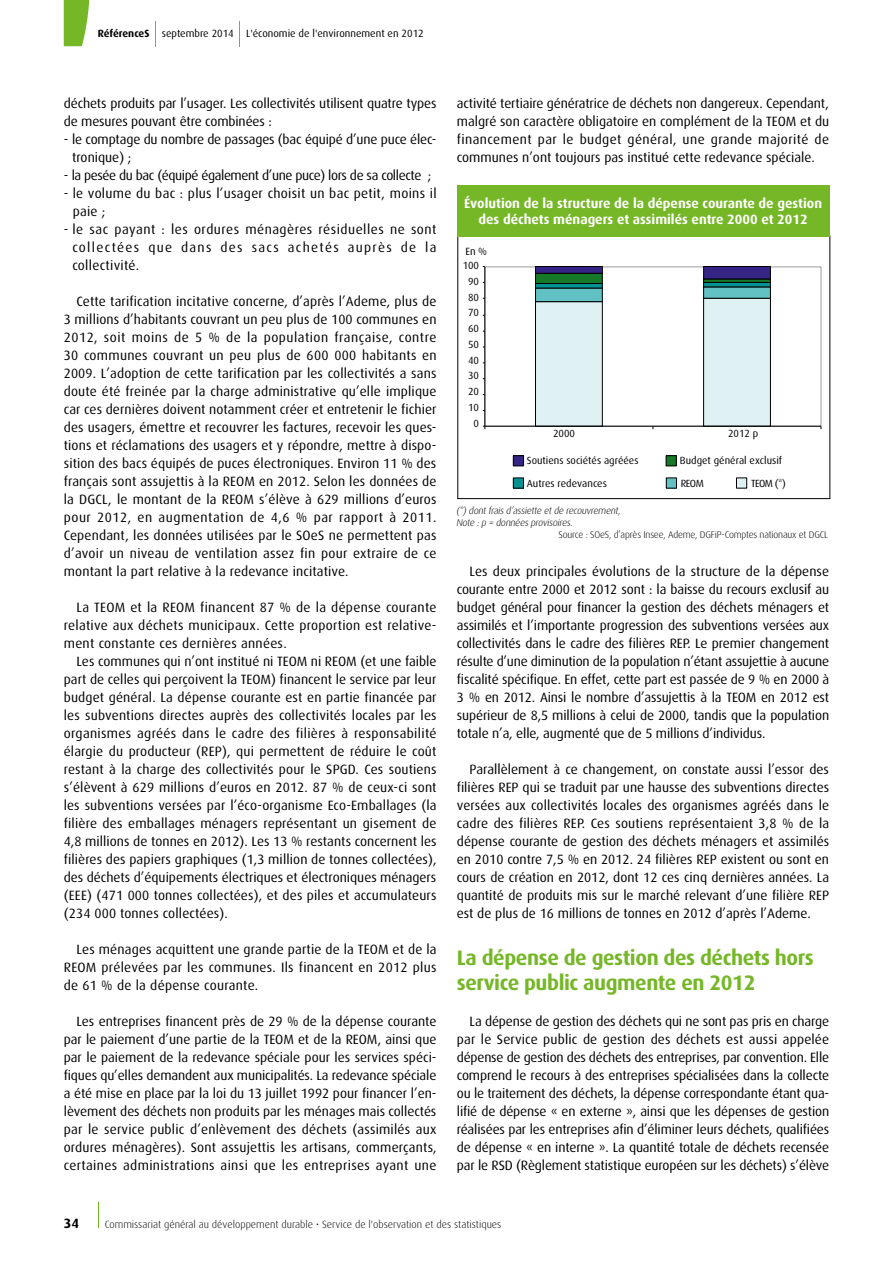
<style>
.page{position:relative;width:893px;height:1263px;background:#fff}
.page>*{position:absolute;margin:0;border:0;box-sizing:border-box;transform-origin:0 0}
.t1{font:700 21px/25.2px "Dax OT";letter-spacing:-.02em;color:#75b726}
.t2{font:13.5px/18px "Dax OT";color:#000;text-align:justify}
.t3{font:700 13.5px/16.2px "Dax OT";color:#fff;text-align:center}
.t4{font:13.5px/18px "Dax OT";letter-spacing:.02em;color:#000}
.t5{font:13.5px "Dax OT";letter-spacing:-.03em;color:#000}
.t6{font:700 13.5px "Dax OT";color:#000}
.t7{font:300 10.5px "Dax";color:#000}
.t8{font:10.5px "Dax OT";color:#000}
.t9{font:10.35px "Dax OT";color:#000}
.t10{font:italic 300 9.75px/11.7px "Dax";color:#000}
.t11{font:300 9.75px "Dax";letter-spacing:-.02em;color:#000}
.s1{font-weight:700}
</style>
<div class="page">
<svg style="left:64px;top:0;width:26px;height:46px"></svg>
<svg style="left:98px;top:1202px;width:1px;height:26px"></svg>
<hr style="left:484px;top:267px;width:1px;height:159px;background:#000">
<hr style="left:485px;top:426px;width:336px;height:1px;background:#000">
<svg style="left:535px;top:266px;width:236px;height:163px"></svg>
<div style="left:513px;top:456px;width:11px;height:10px;background:#352483"></div>
<div style="left:513px;top:455px;width:11px;height:11px;border:1px solid #000"></div>
<div style="left:666px;top:456px;width:10px;height:10px;background:#157927"></div>
<div style="left:666px;top:455px;width:11px;height:11px;border:1px solid #000"></div>
<div style="left:513px;top:478px;width:11px;height:10px;background:#009293"></div>
<div style="left:513px;top:477px;width:11px;height:11px;border:1px solid #000"></div>
<div style="left:666px;top:478px;width:10px;height:10px;background:#62c1c2"></div>
<div style="left:666px;top:477px;width:11px;height:11px;border:1px solid #000"></div>
<div style="left:736px;top:478px;width:11px;height:10px;background:#e0f1f3"></div>
<div style="left:736px;top:477px;width:11px;height:11px;border:1px solid #000"></div>
<div style="left:458px;top:236px;width:372px;height:263px;border:1px solid #000"></div>
<div style="left:457px;top:185px;width:372px;height:52px;background:#75b726"></div>
<svg style="left:155px;top:21px;width:1px;height:25px"></svg>
<svg style="left:239px;top:21px;width:1px;height:25px"></svg>
<p class="t8" style="left:98px;top:28px;width:327px"><span class="s1">RéférenceS</span> septembre 2014 L'économie de l'environnement en 2012</p>
<p class="t2" style="left:64px;top:94px;width:374px">déchets produits par l’usager. Les collectivités utilisent quatre types de mesures pouvant être combinées :</p>
<p class="t2" style="left:72px;top:130px;width:366px;text-indent:-8px">- le comptage du nombre de passages (bac équipé d’une puce élec&shy;tronique) ;</p>
<p class="t5" style="left:64px;top:168px;width:369px">- la pesée du bac (équipé également d’une puce) lors de sa collecte ;</p>
<p class="t4" style="left:73px;top:184px;width:365px;text-indent:-9px">- le volume du bac : plus l’usager choisit un bac petit, moins il paie ;</p>
<p class="t2" style="left:72px;top:220px;width:366px;text-indent:-9px">- le sac payant : les ordures ménagères résiduelles ne sont collectées que dans des sacs achetés auprès de la collectivité.</p>
<p class="t2" style="left:64px;top:292px;width:374px;text-indent:13px">Cette tarification incitative concerne, d’après l’Ademe, plus de 3 millions d’habitants couvrant un peu plus de 100 communes en 2012, soit moins de 5 % de la population française, contre 30 communes couvrant un peu plus de 600 000 habitants en 2009. L’adoption de cette tarification par les collectivités a sans doute été freinée par la charge administrative qu’elle implique car ces dernières doivent notamment créer et entretenir le fichier des usagers, émettre et recouvrer les factures, recevoir les ques&shy;tions et réclamations des usagers et y répondre, mettre à dispo&shy;sition des bacs équipés de puces électroniques. Environ 11 % des français sont assujettis à la REOM en 2012. Selon les données de la DGCL, le montant de la REOM s’élève à 629 millions d’euros pour 2012, en augmentation de 4,6 % par rapport à 2011.<br>Cependant, les données utilisées par le SOeS ne permettent pas d’avoir un niveau de ventilation assez fin pour extraire de ce montant la part relative à la redevance incitative.</p>
<p class="t2" style="left:64px;top:598px;width:374px;text-indent:13px">La TEOM et la REOM financent 87 % de la dépense courante relative aux déchets municipaux. Cette proportion est relative&shy;ment constante ces dernières années.</p>
<p class="t2" style="left:64px;top:652px;width:374px;text-indent:13px">Les communes qui n’ont institué ni TEOM ni REOM (et une faible part de celles qui perçoivent la TEOM) financent le service par leur budget général. La dépense courante est en partie financée par les subventions directes auprès des collectivités locales par les organismes agréés dans le cadre des filières à responsabilité élargie du producteur (REP), qui permettent de réduire le coût restant à la charge des collectivités pour le SPGD. Ces soutiens s’élèvent à 629 millions d’euros en 2012. 87 % de ceux-ci sont les subventions versées par l’éco-organisme Eco-Emballages (la filière des emballages ménagers représentant un gisement de 4,8 millions de tonnes en 2012). Les 13 % restants concernent les filières des papiers graphiques (1,3 million de tonnes collectées), des déchets d’équipements électriques et électroniques ménagers (EEE) (471 000 tonnes collectées), et des piles et accumulateurs (234 000 tonnes collectées).</p>
<p class="t2" style="left:64px;top:940px;width:374px;text-indent:13px">Les ménages acquittent une grande partie de la TEOM et de la REOM prélevées par les communes. Ils financent en 2012 plus de 61 % de la dépense courante.</p>
<p class="t2" style="left:64px;top:1012px;width:374px;text-indent:13px">Les entreprises financent près de 29 % de la dépense courante par le paiement d’une partie de la TEOM et de la REOM, ainsi que par le paiement de la redevance spéciale pour les services spéci&shy;fiques qu’elles demandent aux municipalités. La redevance spéciale a été mise en place par la loi du 13 juillet 1992 pour financer l’en&shy;lèvement des déchets non produits par les ménages mais collectés par le service public d’enlèvement des déchets (assimilés aux ordures ménagères). Sont assujettis les artisans, commerçants, certaines administrations ainsi que les entreprises ayant une</p>
<p class="t2" style="left:457px;top:94px;width:374px">activité tertiaire génératrice de déchets non dangereux. Cependant, malgré son caractère obligatoire en complément de la TEOM et du financement par le budget général, une grande majorité de communes n’ont toujours pas institué cette redevance spéciale.</p>
<p class="t3" style="left:464px;top:195px;width:359px">Évolution de la structure de la dépense courante de gestion des déchets ménagers et assimilés entre 2000 et 2012</p>
<p class="t8" style="left:466px;top:245px;width:23px">En %</p>
<p class="t9" style="left:463px;top:260px;width:18px">100</p>
<p class="t9" style="left:468px;top:275px;width:12px">90</p>
<p class="t9" style="left:468px;top:291px;width:12px">80</p>
<p class="t9" style="left:468px;top:307px;width:12px">70</p>
<p class="t9" style="left:468px;top:323px;width:12px">60</p>
<p class="t9" style="left:468px;top:338px;width:12px">50</p>
<p class="t9" style="left:468px;top:354px;width:12px">40</p>
<p class="t9" style="left:468px;top:370px;width:12px">30</p>
<p class="t9" style="left:468px;top:386px;width:12px">20</p>
<p class="t9" style="left:468px;top:401px;width:12px">10</p>
<p class="t9" style="left:474px;top:417px;width:7px">0</p>
<p class="t9" style="left:553px;top:428px;width:23px">2000</p>
<p class="t9" style="left:728px;top:428px;width:32px">2012 p</p>
<p class="t9" style="left:527px;top:454px;width:113px">Soutiens sociétés agréées</p>
<p class="t9" style="left:680px;top:454px;width:104px">Budget général exclusif</p>
<p class="t9" style="left:527px;top:478px;width:82px">Autres redevances</p>
<p class="t9" style="left:681px;top:478px;width:25px">REOM</p>
<p class="t9" style="left:751px;top:478px;width:36px">TEOM (*)</p>
<p class="t10" style="left:456px;top:505px;width:168px">(*)dontfraisd’assiette etde recouvrement,<br>Note :p = donnéesprovisoires.</p>
<p class="t11" style="left:558px;top:529px;width:271px">Source : SOeS, d’après Insee, Ademe, DGFiP-Comptes nationaux et DGCL</p>
<p class="t2" style="left:457px;top:562px;width:374px;text-indent:13px">Les deux principales évolutions de la structure de la dépense courante entre 2000 et 2012 sont : la baisse du recours exclusif au budget général pour financer la gestion des déchets ménagers et assimilés et l’importante progression des subventions versées aux collectivités dans le cadre des filières REP. Le premier changement résulte d’une diminution de la population n’étant assujettie à aucune fiscalité spécifique. En effet, cette part est passée de 9 % en 2000 à 3 % en 2012. Ainsi le nombre d’assujettis à la TEOM en 2012 est supérieur de 8,5 millions à celui de 2000, tandis que la population totale n’a, elle, augmenté que de 5 millions d’individus.</p>
<p class="t2" style="left:457px;top:760px;width:374px;text-indent:13px">Parallèlement à ce changement, on constate aussi l’essor des filières REP qui se traduit par une hausse des subventions directes versées aux collectivités locales des organismes agréés dans le cadre des filières REP. Ces soutiens représentaient 3,8 % de la dépense courante de gestion des déchets ménagers et assimilés en 2010 contre 7,5 % en 2012. 24 filières REP existent ou sont en cours de création en 2012, dont 12 ces cinq dernières années. La quantité de produits mis sur le marché relevant d’une filière REP est de plus de 16 millions de tonnes en 2012 d’après l’Ademe.</p>
<h1 class="t1" style="left:457px;top:945px;width:358px">La dépense de gestion des déchets hors service public augmente en 2012</h1>
<p class="t2" style="left:457px;top:1012px;width:374px;text-indent:13px">La dépense de gestion des déchets qui ne sont pas pris en charge par le Service public de gestion des déchets est aussi appelée dépense de gestion des déchets des entreprises, par convention. Elle comprend le recours à des entreprises spécialisées dans la collecte ou le traitement des déchets, la dépense correspondante étant qua&shy;lifié de dépense « en externe », ainsi que les dépenses de gestion réalisées par les entreprises afin d’éliminer leurs déchets, qualifiées de dépense « en interne ». La quantité totale de déchets recensée par le RSD (Règlement statistique européen sur les déchets) s’élève</p>
<p class="t6" style="left:64px;top:1215px;width:17px">34</p>
<p class="t7" style="left:105px;top:1218px;width:398px">Commissariat général au développement durable • Service de l'observation et des statistiques</p>
</div>
